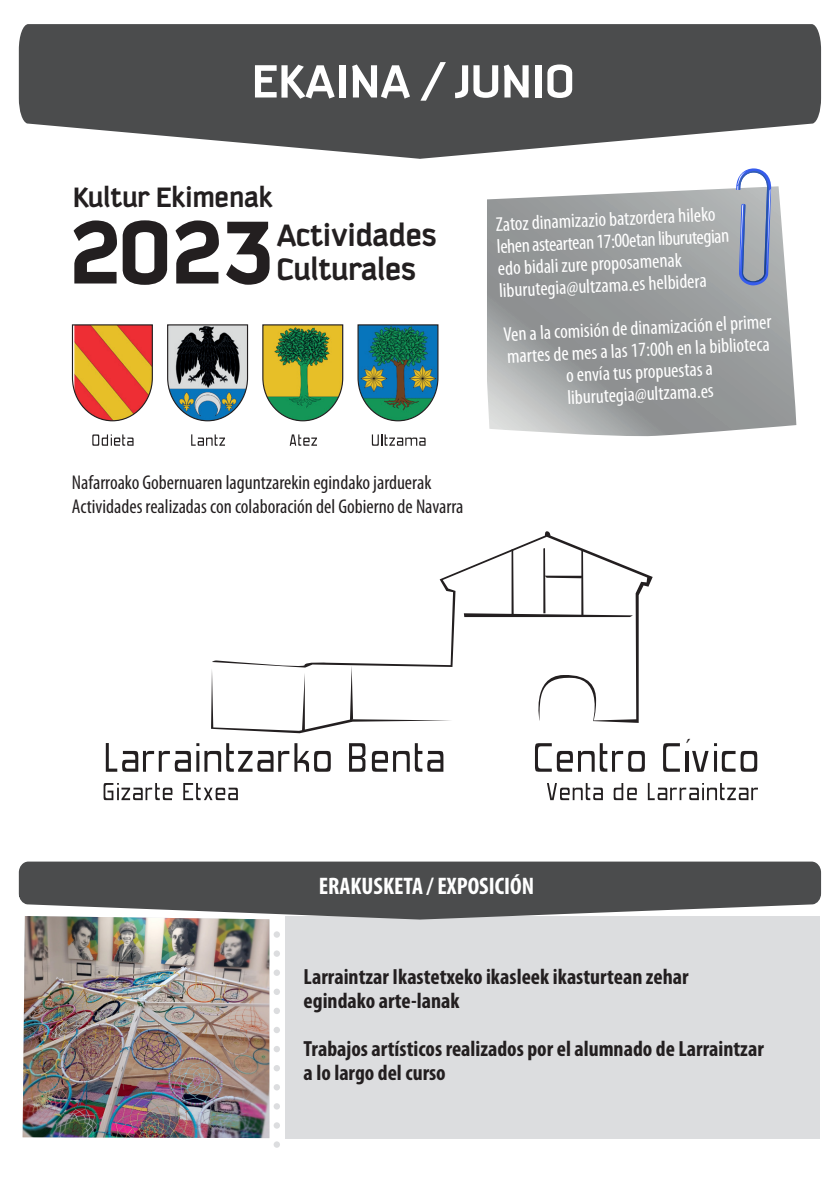
<style>
.page{position:relative;width:840px;height:1191px;background:#fff}
.page>*{position:absolute;margin:0;border:0;box-sizing:border-box;transform-origin:0 0}
.t1{font:700 111.4px "Kautiva";color:#231f20}
.t2{font:700 50.6px "Kautiva";color:#fff}
.t3{font:700 33.6px/33.6px "Kautiva";color:#231f20}
.t4{font:700 30.4px "Kautiva";color:#231f20}
.t5{font:700 condensed 24px "Myriad Pro";color:#fff}
.t6{font:24px "Minion Pro";color:#231f20}
.t7{font:700 condensed 22px/24px "Myriad Pro";color:#231f20}
.t8{font:condensed 20px/22px "Myriad Pro";color:#fff}
.t9{font:condensed 20px/24px "Myriad Pro";color:#231f20}
</style>
<div class="page">
<svg style="left:487px;top:186px;width:308px;height:251px;background:#a3a5a6"></svg>
<svg style="left:735px;top:168px;width:36px;height:118px;background:#9ca7c3"></svg>
<div style="left:285px;top:916px;width:534px;height:222px;background:#dcdddf"></div>
<svg style="left:273px;top:931px;width:7px;height:216px"></svg>
<svg style="left:19px;top:861px;width:801px;height:58px;background:#5f6061"></svg>
<svg style="left:19px;top:24px;width:801px;height:135px;background:#636465"></svg>
<img style="left:23px;top:916px;width:246px;height:222px">
<svg style="left:92px;top:434px;width:41px;height:12px"></svg>
<svg style="left:191px;top:434px;width:34px;height:12px"></svg>
<svg style="left:289px;top:434px;width:28px;height:12px"></svg>
<svg style="left:371px;top:434px;width:54px;height:12px"></svg>
<svg style="left:71px;top:324px;width:82px;height:98px;background:#e37f49"></svg>
<svg style="left:167px;top:324px;width:81px;height:98px;background:#71828a"></svg>
<svg style="left:262px;top:324px;width:81px;height:98px;background:#91a34a"></svg>
<svg style="left:357px;top:324px;width:82px;height:98px;background:#3c8182"></svg>
<svg style="left:535px;top:743px;width:87px;height:28px"></svg>
<svg style="left:628px;top:751px;width:16px;height:20px"></svg>
<svg style="left:663px;top:743px;width:16px;height:28px"></svg>
<hr style="left:685px;top:751px;width:3px;height:20px;background:#231f20">
<svg style="left:692px;top:743px;width:64px;height:28px"></svg>
<svg style="left:547px;top:783px;width:55px;height:17px"></svg>
<svg style="left:613px;top:783px;width:23px;height:17px"></svg>
<svg style="left:647px;top:783px;width:110px;height:17px"></svg>
<svg style="left:106px;top:743px;width:224px;height:28px"></svg>
<svg style="left:349px;top:743px;width:16px;height:28px"></svg>
<svg style="left:371px;top:743px;width:72px;height:28px"></svg>
<svg style="left:103px;top:783px;width:69px;height:17px"></svg>
<svg style="left:183px;top:783px;width:55px;height:17px"></svg>
<svg style="left:439px;top:531px;width:213px;height:192px"></svg>
<svg style="left:463px;top:613px;width:169px;height:4px"></svg>
<hr style="left:543px;top:548px;width:2px;height:65px;background:#231f20">
<svg style="left:545px;top:575px;width:37px;height:3px"></svg>
<svg style="left:211px;top:657px;width:241px;height:77px"></svg>
<h2 class="t2" style="left:251px;top:54px;width:324px">EKAINA / JUNIO</h2>
<h3 class="t4" style="left:73px;top:181px;width:201px">Kultur Ekimenak</h3>
<h1 class="t1" style="left:70px;top:188px;width:205px">2023</h1>
<h3 class="t3" style="left:276px;top:219px;width:161px">Actividades<br>Culturales</h3>
<p class="t9" style="left:72px;top:471px;width:393px">Nafarroako Gobernuaren laguntzarekin egindako jarduerak<br>Actividades realizadas con colaboración del Gobierno de Navarra</p>
<p class="t8" style="left:494px;top:214px;width:234px;rotate:-3deg">Zatoz dinamizazio batzordera hileko lehen asteartean 17:00etan liburutegian edo bidali zure proposamenak liburutegia@ultzama.es helbidera</p>
<p class="t8" style="left:502px;top:324px;width:269px;text-align:center;rotate:-3deg">Ven a la comisión de dinamización el primer martes de mes a las 17:00h en la biblioteca o envía tus propuestas a liburutegia@ultzama.es</p>
<p class="t6" style="left:682px;top:731px;width:11px">´</p>
<p class="t5" style="left:318px;top:873px;width:217px">ERAKUSKETA / EXPOSICIÓN</p>
<p class="t7" style="left:303px;top:965px;width:386px">Larraintzar Ikastetxeko ikasleek ikasturtean zehar egindako arte-lanak</p>
<p class="t7" style="left:303px;top:1037px;width:461px">Trabajos artísticos realizados por el alumnado de Larraintzar a lo largo del curso</p>
</div>
